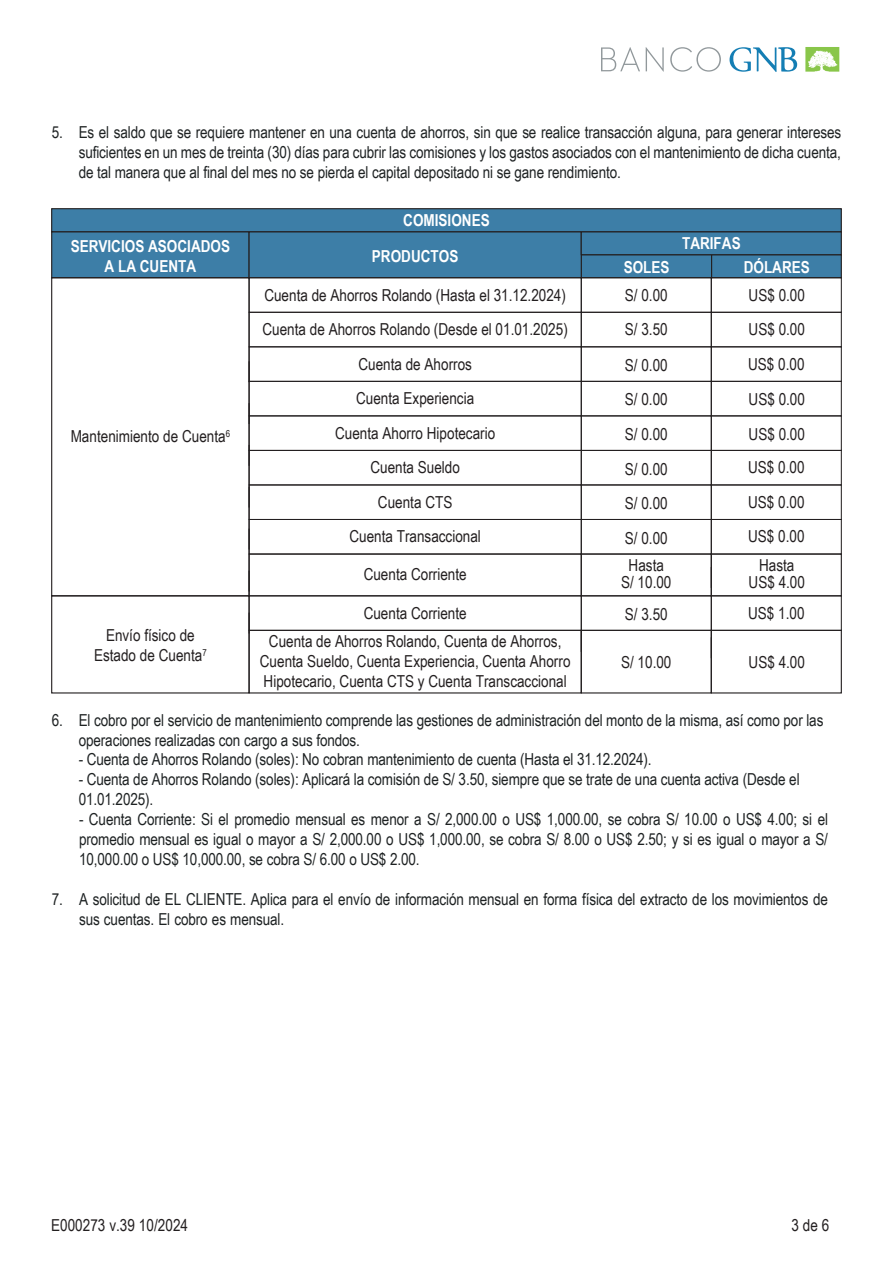
<style>
.page{position:relative;width:893px;height:1263px;background:#fff}
.page>*{position:absolute;margin:0;border:0;box-sizing:border-box;transform-origin:0 0}
.t1{font:16.5px/19.8px "Arial Narrow";letter-spacing:-.005em;color:#1e2223}
.t2{font:16.5px/34.5px "Arial Narrow";color:#231f20;text-align:center}
.t3{font:700 16.5px/19.8px "Arial Narrow";color:#fff;text-align:center}
</style>
<div class="page">
<svg style="left:601px;top:47px;width:39px;height:24px"></svg>
<svg style="left:646px;top:47px;width:18px;height:25px"></svg>
<svg style="left:670px;top:47px;width:51px;height:25px"></svg>
<svg style="left:729px;top:47px;width:68px;height:25px"></svg>
<svg style="left:805px;top:47px;width:34px;height:25px"></svg>
<div style="left:51px;top:231px;width:199px;height:47px;background:#3d7ea7;border:1px solid #231f20"></div>
<div style="left:581px;top:254px;width:131px;height:24px;background:#3d7ea7"></div>
<div style="left:711px;top:254px;width:131px;height:24px;background:#3d7ea7"></div>
<div style="left:249px;top:231px;width:333px;height:47px;background:#3d7ea7"></div>
<div style="left:581px;top:231px;width:261px;height:24px;background:#3d7ea7;border:1px solid #231f20"></div>
<div style="left:51px;top:208px;width:791px;height:24px;background:#3d7ea7;border:1px solid #231f20"></div>
<div style="left:51px;top:277px;width:199px;height:319px;border:1px solid #231f20"></div>
<div style="left:51px;top:595px;width:199px;height:98px;border:1px solid #231f20"></div>
<div style="left:711px;top:277px;width:131px;height:36px;border:1px solid #231f20"></div>
<div style="left:711px;top:312px;width:131px;height:35px;border:1px solid #231f20"></div>
<div style="left:711px;top:346px;width:131px;height:36px;border:1px solid #231f20"></div>
<div style="left:711px;top:381px;width:131px;height:35px;border:1px solid #231f20"></div>
<div style="left:711px;top:415px;width:131px;height:36px;border:1px solid #231f20"></div>
<div style="left:711px;top:450px;width:131px;height:35px;border:1px solid #231f20"></div>
<div style="left:711px;top:484px;width:131px;height:36px;border:1px solid #231f20"></div>
<div style="left:711px;top:519px;width:131px;height:35px;border:1px solid #231f20"></div>
<div style="left:581px;top:277px;width:131px;height:36px;border:1px solid #231f20"></div>
<div style="left:581px;top:312px;width:131px;height:35px;border:1px solid #231f20"></div>
<div style="left:581px;top:346px;width:131px;height:36px;border:1px solid #231f20"></div>
<div style="left:581px;top:381px;width:131px;height:35px;border:1px solid #231f20"></div>
<div style="left:581px;top:415px;width:131px;height:36px;border:1px solid #231f20"></div>
<div style="left:581px;top:450px;width:131px;height:35px;border:1px solid #231f20"></div>
<div style="left:581px;top:484px;width:131px;height:36px;border:1px solid #231f20"></div>
<div style="left:581px;top:519px;width:131px;height:35px;border:1px solid #231f20"></div>
<div style="left:249px;top:277px;width:333px;height:36px;border:1px solid #231f20"></div>
<div style="left:249px;top:312px;width:333px;height:35px;border:1px solid #231f20"></div>
<div style="left:249px;top:346px;width:333px;height:36px;border:1px solid #231f20"></div>
<svg style="left:249px;top:361px;width:1px;height:20px"></svg>
<div style="left:249px;top:381px;width:333px;height:35px;border:1px solid #231f20"></div>
<svg style="left:249px;top:403px;width:1px;height:12px"></svg>
<div style="left:249px;top:415px;width:333px;height:36px;border:1px solid #231f20"></div>
<div style="left:249px;top:450px;width:333px;height:35px;border:1px solid #231f20"></div>
<div style="left:249px;top:484px;width:333px;height:36px;border:1px solid #231f20"></div>
<div style="left:249px;top:519px;width:333px;height:35px;border:1px solid #231f20"></div>
<div style="left:711px;top:630px;width:131px;height:63px;border:1px solid #231f20"></div>
<div style="left:581px;top:630px;width:131px;height:63px;border:1px solid #231f20"></div>
<div style="left:249px;top:630px;width:333px;height:63px;border:1px solid #231f20"></div>
<div style="left:711px;top:553px;width:131px;height:43px;border:1px solid #231f20"></div>
<div style="left:581px;top:553px;width:131px;height:43px;border:1px solid #231f20"></div>
<div style="left:249px;top:553px;width:333px;height:43px;border:1px solid #231f20"></div>
<svg style="left:249px;top:613px;width:1px;height:20px"></svg>
<p class="t1" style="left:79px;top:122px;width:764px;text-align:justify;text-indent:-27px">5. Es el saldo que se requiere mantener en una cuenta de ahorros, sin que se realice transacción alguna, para generar intereses suficientes en un mes de treinta (30) días para cubrir las comisiones y los gastos asociados con el mantenimiento de dicha cuenta, de tal manera que al final del mes no se pierda el capital depositado ni se gane rendimiento.</p>
<p class="t3" style="left:403px;top:209px;width:88px">COMISIONES</p>
<p class="t3" style="left:71px;top:235px;width:161px">SERVICIOS ASOCIADOS<br>A LA CUENTA</p>
<p class="t3" style="left:372px;top:245px;width:88px">PRODUCTOS</p>
<p class="t2" style="left:262px;top:277px;width:307px;text-align:left">Cuenta de Ahorros Rolando (Hasta el 31.12.2024)<br>Cuenta de Ahorros Rolando (Desde el 01.01.2025)</p>
<p class="t2" style="left:358px;top:346px;width:115px">Cuenta de Ahorros</p>
<p class="t2" style="left:71px;top:419px;width:161px">Mantenimiento de Cuenta<sup>6</sup></p>
<p class="t2" style="left:356px;top:380px;width:120px">Cuenta Experiencia</p>
<p class="t2" style="left:335px;top:415px;width:162px">Cuenta Ahorro Hipotecario</p>
<p class="t3" style="left:682px;top:232px;width:60px">TARIFAS</p>
<p class="t3" style="left:624px;top:257px;width:47px">SOLES</p>
<p class="t3" style="left:744px;top:257px;width:68px">DÓLARES</p>
<p class="t2" style="left:625px;top:277px;width:44px;text-align:justify">S/ 0.00<br>S/ 3.50<br>S/ 0.00<br>S/ 0.00<br>S/ 0.00</p>
<p class="t2" style="left:749px;top:277px;width:58px;text-align:left">US$ 0.00<br>US$ 0.00</p>
<p class="t2" style="left:748px;top:346px;width:58px">US$ 0.00</p>
<p class="t2" style="left:749px;top:382px;width:58px;text-align:left">US$ 0.00<br>US$ 0.00</p>
<p class="t2" style="left:94px;top:625px;width:114px;line-height:19.8px">Envío físico de<br>Estado de Cuenta<sup>7</sup></p>
<p class="t2" style="left:370px;top:450px;width:91px">Cuenta Sueldo</p>
<p class="t2" style="left:748px;top:450px;width:58px;text-align:justify">US$ 0.00<br>US$ 0.00<br>US$ 0.00</p>
<p class="t2" style="left:625px;top:451px;width:44px">S/ 0.00</p>
<p class="t2" style="left:378px;top:484px;width:76px">Cuenta CTS</p>
<p class="t2" style="left:625px;top:485px;width:44px">S/ 0.00</p>
<p class="t2" style="left:349px;top:519px;width:133px">Cuenta Transaccional</p>
<p class="t2" style="left:625px;top:520px;width:44px">S/ 0.00</p>
<p class="t2" style="left:364px;top:557px;width:105px">Cuenta Corriente</p>
<p class="t2" style="left:621px;top:556px;width:52px;line-height:16.5px">Hasta<br>S/ 10.00</p>
<p class="t2" style="left:749px;top:556px;width:58px;line-height:16.5px">Hasta<br>US$ 4.00</p>
<p class="t2" style="left:364px;top:595px;width:105px">Cuenta Corriente</p>
<p class="t2" style="left:625px;top:596px;width:44px">S/ 3.50</p>
<p class="t2" style="left:748px;top:595px;width:58px">US$ 1.00</p>
<p class="t2" style="left:260px;top:631px;width:312px;line-height:19.8px">Cuenta de Ahorros Rolando, Cuenta de Ahorros,<br>Cuenta Sueldo, Cuenta Experiencia, Cuenta Ahorro<br>Hipotecario, Cuenta CTS y Cuenta Transcaccional</p>
<p class="t2" style="left:621px;top:645px;width:52px">S/ 10.00</p>
<p class="t2" style="left:749px;top:645px;width:58px">US$ 4.00</p>
<p class="t1" style="left:79px;top:709px;width:746px;text-indent:-27px">6. El cobro por el servicio de mantenimiento comprende las gestiones de administración del monto de la misma, así como por las operaciones realizadas con cargo a sus fondos.</p>
<p class="t1" style="left:79px;top:749px;width:574px">- Cuenta de Ahorros Rolando (soles): No cobran mantenimiento de cuenta (Hasta el 31.12.2024).</p>
<p class="t1" style="left:79px;top:769px;width:722px">- Cuenta de Ahorros Rolando (soles): Aplicará la comisión de S/ 3.50, siempre que se trate de una cuenta activa (Desde el<br>01.01.2025).</p>
<p class="t1" style="left:79px;top:809px;width:750px;text-align:justify">- Cuenta Corriente: Si el promedio mensual es menor a S/ 2,000.00 o US$ 1,000.00, se cobra S/ 10.00 o US$ 4.00; si el promedio mensual es igual o mayor a S/ 2,000.00 o US$ 1,000.00, se cobra S/ 8.00 o US$ 2.50; y si es igual o mayor a S/ 10,000.00 o US$ 10,000.00, se cobra S/ 6.00 o US$ 2.00.</p>
<p class="t1" style="left:79px;top:889px;width:750px;text-indent:-27px">7. A solicitud de EL CLIENTE. Aplica para el envío de información mensual en forma física del extracto de los movimientos de sus cuentas. El cobro es mensual.</p>
<p class="t2" style="left:51px;top:1207px;width:139px">E000273 v.39 10/2024</p>
<p class="t2" style="left:791px;top:1207px;width:39px">3 de 6</p>
</div>
